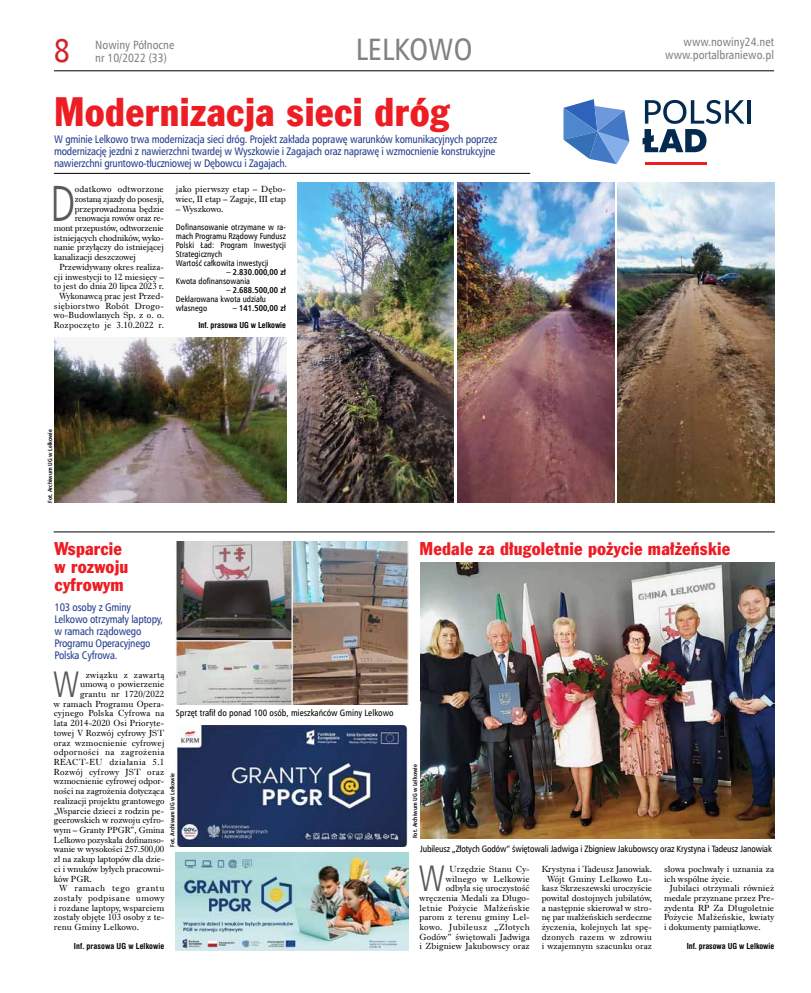
<style>
.page{position:relative;width:811px;height:993px;background:#fff}
.page>*{position:absolute;margin:0;border:0;box-sizing:border-box;transform-origin:0 0}
.t1{font:51px "Humnst 777 Lt Cn EU";color:#58595b;scale:.9 1}
.t2{font:40px "Frank Goth Cn EU";letter-spacing:.01em;color:#ed1d24}
.t3{font:37.1px "Humnst 777 Lt Cn EU";color:#58595b;scale:.9 1}
.t4{font:33px "Humnst 777 Cn EU";color:#d2232a}
.t5{font:31px "Humnst 777 Cn EU";color:#808285}
.t6{font:18px/18px "Frank Goth Cn EU";letter-spacing:.01em;color:#ed1d24}
.t7{font:12px/13px "Humnst 777 Cn EU";color:#808285}
.t8{font:11px/12px "Humnst 777 Cn EU";letter-spacing:-.02em;color:#25408f}
.t9{font:9.2px "Humnst 777 Cn EU";letter-spacing:-.015em;color:#000}
.t10{font:9.1px/9.7px "Dutch 766 EU";color:#000}
.t11{font:9.1px "Dutch 766 EU";letter-spacing:.02em;color:#000}
.t12{font:9.1px "Dutch 766 EU";letter-spacing:-.02em;color:#000}
.t13{font:9.1px "Dutch 766 EU";letter-spacing:.035em;color:#000}
.t14{font:9.1px "Dutch 766 EU";letter-spacing:.03em;color:#000}
.t15{font:9.1px "Dutch 766 EU";letter-spacing:.045em;color:#000}
.t16{font:9.1px "Dutch 766 EU";letter-spacing:.055em;color:#000}
.t17{font:8.5px/9px "Humnst 777 Cn EU";color:#000}
.t18{font:700 8.5px "Humnst 777 Cn EU";color:#000}
.t19{font:700 8px "Swis 721 Cn EU";color:#000}
.t20{font:700 6px "Humnst 777 Cn EU";color:#000}
.s1{font-weight:700}
.s2{font-weight:400}
</style>
<div class="page">
<hr style="left:54px;top:71px;width:720px;height:1px;background:#000">
<hr style="left:54px;top:173px;width:476px;height:1px;background:#000">
<hr style="left:54px;top:531px;width:721px;height:1px;background:#000">
<img style="left:176px;top:852px;width:232px;height:98px">
<img style="left:176px;top:725px;width:232px;height:121px">
<img style="left:176px;top:541px;width:232px;height:163px">
<img style="left:420px;top:562px;width:355px;height:275px">
<svg style="left:563px;top:99px;width:66px;height:65px"></svg>
<hr style="left:644px;top:158px;width:62px;height:1px;background:#042a4f">
<hr style="left:644px;top:162px;width:62px;height:3px;background:#ed1c25">
<svg style="left:642px;top:100px;width:102px;height:52px"></svg>
<hr style="left:747px;top:100px;width:3px;height:24px;background:#042a4f">
<img style="left:618px;top:182px;width:156px;height:320px">
<img style="left:458px;top:182px;width:156px;height:320px">
<img style="left:298px;top:182px;width:156px;height:320px">
<img style="left:54px;top:338px;width:232px;height:164px">
<h3 class="t4" style="left:54px;top:30px;width:18px">8</h3>
<h3 class="t5" style="left:356px;top:30px;width:118px">LELKOWO</h3>
<h3 class="t7" style="left:95px;top:38px;width:81px">Nowiny Północne nr 10/2022 (33)</h3>
<h2 class="t2" style="left:54px;top:85px;width:397px">Modernizacja sieci dróg</h2>
<p class="t8" style="left:54px;top:133px;width:445px">W gminie Lelkowo trwa modernizacja sieci dróg. Projekt zakłada poprawę warunków komunikacyjnych poprzez modernizację jezdni z nawierzchni twardej w Wyszkowie i Zagajach oraz naprawę i wzmocnienie konstrukcyjne nawierzchni gruntowo-tłuczniowej w Dębowcu i Zagajach.</p>
<h1 class="t1" style="left:50px;top:172px;width:30px">D</h1>
<p class="t11" style="left:75px;top:183px;width:91px">odatkowo odtworzone</p>
<p class="t12" style="left:75px;top:193px;width:91px">zostaną zjazdy do posesji,</p>
<p class="t10" style="left:75px;top:204px;width:91px">przeprowadzona będzie</p>
<p class="t12" style="left:75px;top:212px;width:91px">renowacja rowów oraz re-</p>
<p class="t12" style="left:54px;top:222px;width:111px">mont przepustów, odtworzenie</p>
<p class="t10" style="left:54px;top:233px;width:112px">istniejących chodników, wyko-</p>
<p class="t10" style="left:54px;top:242px;width:112px">nanie przyłączy do istniejącej</p>
<p class="t10" style="left:54px;top:252px;width:84px">kanalizacji deszczowej</p>
<p class="t10" style="left:60px;top:262px;width:106px">Przewidywany okres realiza-</p>
<p class="t10" style="left:54px;top:272px;width:112px">cji inwestycji to 12 miesięcy –</p>
<p class="t10" style="left:54px;top:281px;width:112px">to jest do dnia 20 lipca 2023 r.</p>
<p class="t10" style="left:60px;top:291px;width:106px">Wykonawcą prac jest Przed-</p>
<p class="t14" style="left:54px;top:300px;width:112px">siębiorstwo Robót Drogo-</p>
<p class="t10" style="left:54px;top:310px;width:112px">wo-Budowlanych Sp. z o. o.</p>
<p class="t11" style="left:54px;top:319px;width:111px">Rozpoczęto je 3.10.2022 r.</p>
<p class="t10" style="left:176px;top:184px;width:112px">jako pierwszy etap – Dębo&shy;wiec, II etap – Zagaje, III etap</p>
<p class="t10" style="left:176px;top:204px;width:49px">– Wyszkowo.</p>
<p class="t17" style="left:176px;top:223px;width:112px">Dofinansowanie otrzymane w ra&shy;mach Programu Rządowy Fundusz<br>Polski Ład: Program Inwestycji<br>Strategicznych<br>Wartość całkowita inwestycji</p>
<p class="t17" style="left:176px;top:268px;width:112px;text-indent:50px">– <span class="s1">2.830.000,00 zł<br></span>Kwota dofinansowania</p>
<p class="t17" style="left:176px;top:286px;width:112px;text-indent:50px">– <span class="s1">2.688.500,00 zł<br></span>Deklarowana kwota udziału własnego</p>
<p class="t18" style="left:233px;top:303px;width:55px"><span class="s2">–</span> 141.500,00 zł</p>
<p class="t19" style="left:198px;top:320px;width:89px">Inf. prasowa UG w Lelkowie</p>
<p class="t20" style="left:46px;top:502px;width:75px;rotate:-90deg">Fot. Archiwum UG w Lelkowie</p>
<h3 class="t7" style="left:683px;top:35px;width:92px">www.nowiny24.net</h3>
<h3 class="t7" style="left:665px;top:48px;width:110px">www.portalbraniewo.pl</h3>
<h3 class="t6" style="left:55px;top:539px;width:75px">Wsparcie w rozwoju cyfrowym</h3>
<h3 class="t6" style="left:419px;top:539px;width:312px">Medale za długoletnie pożycie małżeńskie</h3>
<p class="t8" style="left:54px;top:601px;width:110px">103 osoby z Gminy<br>Lelkowo otrzymały laptopy, w ramach rządowego<br>Programu Operacyjnego<br>Polska Cyfrowa.</p>
<h3 class="t3" style="left:53px;top:661px;width:31px">W</h3>
<p class="t14" style="left:86px;top:668px;width:80px">związku z zawartą</p>
<p class="t10" style="left:80px;top:679px;width:86px">umową o powierzenie</p>
<p class="t11" style="left:80px;top:688px;width:86px">grantu nr 1720/2022</p>
<p class="t10" style="left:54px;top:698px;width:112px">w ramach Programu Opera-</p>
<p class="t11" style="left:54px;top:707px;width:112px">cyjnego Polska Cyfrowa na</p>
<p class="t10" style="left:54px;top:718px;width:112px">lata 2014-2020 Osi Prioryte-</p>
<p class="t10" style="left:54px;top:727px;width:112px">towej V Rozwój cyfrowy JST</p>
<p class="t11" style="left:54px;top:736px;width:112px">oraz wzmocnienie cyfrowej</p>
<p class="t13" style="left:54px;top:746px;width:112px">odporności na zagrożenia</p>
<p class="t13" style="left:54px;top:756px;width:112px">REACT-EU działania 5.1</p>
<p class="t13" style="left:54px;top:765px;width:112px">Rozwój cyfrowy JST oraz</p>
<p class="t10" style="left:54px;top:776px;width:112px">wzmocnienie cyfrowej odpor-</p>
<p class="t10" style="left:54px;top:786px;width:112px">ności na zagrożenia dotycząca</p>
<p class="t10" style="left:54px;top:795px;width:112px">realizacji projektu grantowego</p>
<p class="t10" style="left:54px;top:805px;width:112px">„Wsparcie dzieci z rodzin pe-</p>
<p class="t10" style="left:54px;top:815px;width:112px">geerowskich w rozwoju cyfro-</p>
<p class="t10" style="left:54px;top:824px;width:112px">wym – Granty PPGR”, Gmina</p>
<p class="t10" style="left:54px;top:834px;width:112px">Lelkowo pozyskała dofinanso-</p>
<p class="t10" style="left:54px;top:844px;width:112px">wanie w wysokości 257.500,00</p>
<p class="t10" style="left:54px;top:854px;width:112px">zł na zakup laptopów dla dzie-</p>
<p class="t10" style="left:54px;top:863px;width:112px">ci i wnuków byłych pracowni-</p>
<p class="t10" style="left:54px;top:873px;width:40px">ków PGR.</p>
<p class="t16" style="left:60px;top:882px;width:106px">W ramach tego grantu</p>
<p class="t15" style="left:54px;top:891px;width:112px">zostały podpisane umowy</p>
<p class="t10" style="left:54px;top:902px;width:112px">i rozdane laptopy, wsparciem</p>
<p class="t10" style="left:54px;top:912px;width:112px">zostały objęte 103 osoby z te-</p>
<p class="t10" style="left:54px;top:921px;width:87px">renu Gminy Lelkowo.</p>
<p class="t19" style="left:74px;top:941px;width:92px">Inf. prasowa UG w Lelkowie</p>
<p class="t9" style="left:176px;top:707px;width:219px">Sprzęt trafił do ponad 100 osób, mieszkańców Gminy Lelkowo</p>
<p class="t20" style="left:411px;top:837px;width:75px;rotate:-90deg">Fot. Archiwum UG w Lelkowie</p>
<p class="t20" style="left:169px;top:846px;width:75px;rotate:-90deg">Fot. Archiwum UG w Lelkowie</p>
<p class="t9" style="left:420px;top:843px;width:353px">Jubileusz „Złotych Godów” świętowali Jadwiga i Zbigniew Jakubowscy oraz Krystyna i Tadeusz Janowiak</p>
<p class="t10" style="left:419px;top:863px;width:112px;text-align:right">Urzędzie Stanu Cy&shy;wilnego w Lelkowie odbyła się uroczystość wręczenia Medali za Długo&shy;letnie Pożycie Małżeńskie parom z terenu gminy Lel&shy;kowo. Jubileusz „Złotych<br>Godów” świętowali Jadwiga i Zbigniew Jakubowscy oraz</p>
<p class="t10" style="left:542px;top:863px;width:112px;text-align:right">Krystyna i Tadeusz Janowiak.<br>Wójt Gminy Lelkowo Łu&shy;kasz Skrzeszewski uroczyście powitał dostojnych jubilatów, a następnie skierował w stro&shy;nę par małżeńskich serdeczne życzenia, kolejnych lat spę&shy;dzonych razem w zdrowiu i wzajemnym szacunku oraz</p>
<p class="t10" style="left:664px;top:863px;width:112px">słowa pochwały i uznania za ich wspólne życie.</p>
<h3 class="t3" style="left:418px;top:855px;width:31px">W</h3>
<p class="t10" style="left:664px;top:883px;width:112px;text-align:justify;text-indent:6px">Jubilaci otrzymali również medale przyznane przez Pre&shy;zydenta RP Za Długoletnie Pożycie Małżeńskie, kwiaty i dokumenty pamiątkowe.</p>
<p class="t19" style="left:687px;top:941px;width:89px">Inf. prasowa UG w Lelkowie</p>
</div>
